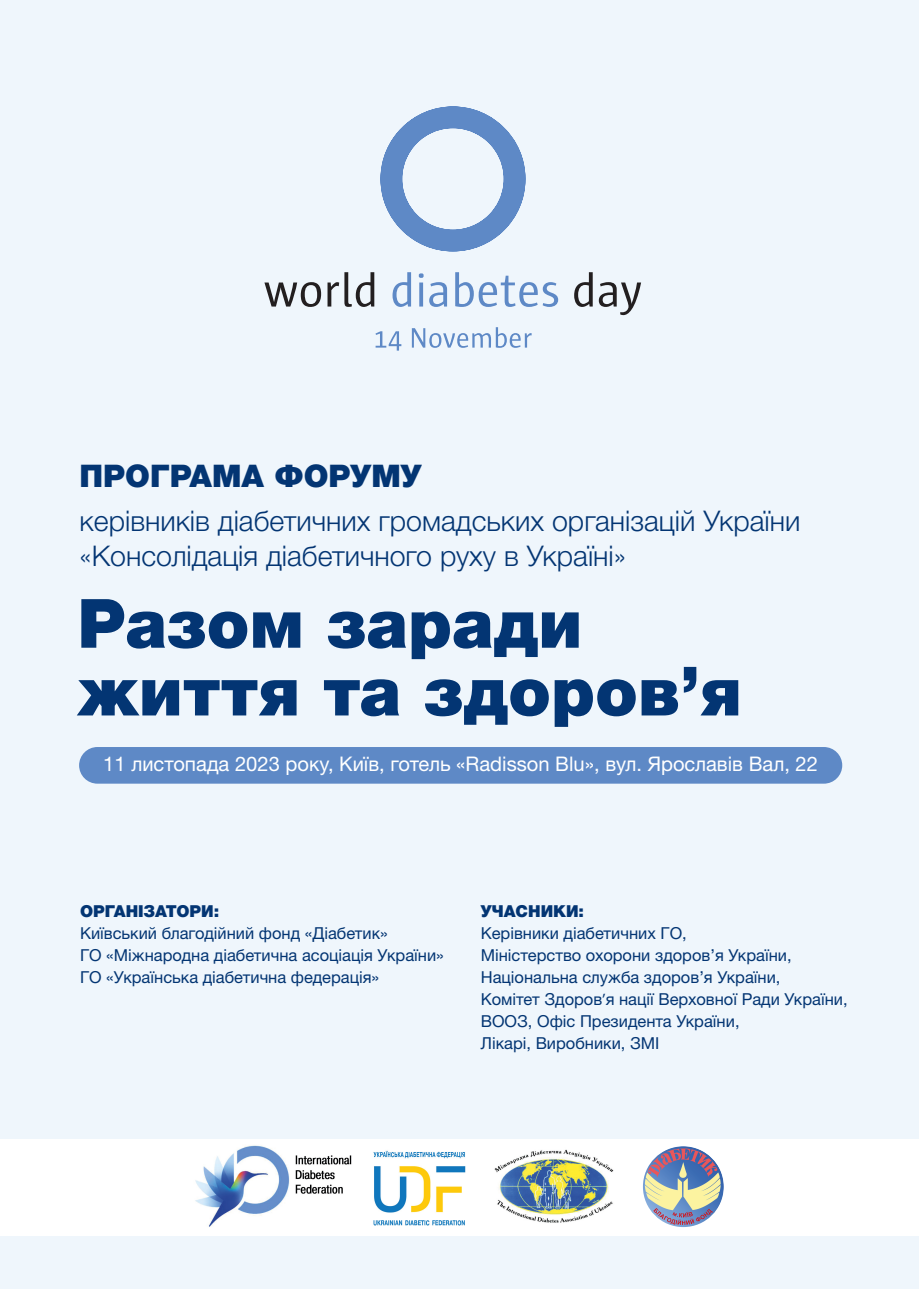
<style>
.page{position:relative;width:919px;height:1289px;background:#fff}
.page>*{position:absolute;margin:0;border:0;box-sizing:border-box;transform-origin:0 0}
.t1{font:900 67.95px/67.7px "Helvetica Neue LTW1 G";color:#033573}
.t2{font:900 31.2px "Helvetica Neue LTW1 G";color:#033573}
.t3{font:300 28.5px/34.7px "Helvetica Neue LTW1 G";color:#033573}
.t4{font:20.1px "Helvetica Neue LTW1 G";color:#fff}
.t5{font:16.5px/22px "Helvetica Neue LTW1 G";color:#033573}
.t6{font:900 16.5px "Helvetica Neue LTW1 G";color:#033573}
.s1{font-family:"Myriad Pro"}
</style>
<div class="page">
<div style="left:0;top:0;width:918px;height:1288px;background:#eff6fc"></div>
<div style="left:0;top:1138px;width:918px;height:97px;background:#fff"></div>
<img style="left:195px;top:1145px;width:419px;height:82px">
<div style="left:79px;top:747px;width:763px;height:36px;background:#5e89c6;border-radius:18px"></div>
<svg style="left:380px;top:106px;width:145px;height:145px"></svg>
<svg style="left:264px;top:282px;width:57px;height:25px"></svg>
<svg style="left:327px;top:272px;width:47px;height:35px"></svg>
<svg style="left:392px;top:272px;width:19px;height:35px"></svg>
<svg style="left:419px;top:282px;width:4px;height:24px"></svg>
<svg style="left:419px;top:273px;width:4px;height:5px"></svg>
<svg style="left:429px;top:282px;width:18px;height:25px"></svg>
<svg style="left:455px;top:272px;width:103px;height:35px"></svg>
<svg style="left:574px;top:272px;width:18px;height:35px"></svg>
<svg style="left:598px;top:282px;width:43px;height:33px"></svg>
<svg style="left:375px;top:331px;width:26px;height:19px"></svg>
<svg style="left:412px;top:327px;width:119px;height:21px"></svg>
<img style="left:643px;top:1146px;width:80px;height:80px;border-radius:40px">
<h2 class="t2" style="left:80px;top:456px;width:343px">ПРОГРАМА ФОРУМУ</h2>
<h3 class="t3" style="left:80px;top:503px;width:722px">керівників діабетичних громадських організацій України «Консолідація діабетичного руху в Україні»</h3>
<h1 class="t1" style="left:77px;top:589px;width:666px">Разом заради життя та здоров’я</h1>
<p class="t4" style="left:103px;top:752px;width:716px">11 листопада 2023 року, Київ, готель «Radisson Blu», вул. Ярославів Вал, 22</p>
<p class="t6" style="left:80px;top:900px;width:141px">ОРГАНІЗАТОРИ:</p>
<p class="t5" style="left:80px;top:921px;width:365px">Київський благодійний фонд «Діабетик»<br>ГО «Міжнародна діабетична асоціація України»<br>ГО «Українська діабетична федерація»</p>
<p class="t6" style="left:480px;top:900px;width:105px">УЧАСНИКИ:</p>
<p class="t5" style="left:480px;top:921px;width:368px">Керівники діабетичних ГО,<br>Міністерство охорони здоров’я України, Національна служба здоров’я України,<br>Комітет Здоров<span class="s1">’</span>я нації Верховної Ради України, ВООЗ, Офіс Президента України,<br>Лікарі, Виробники, ЗМІ</p>
</div>
